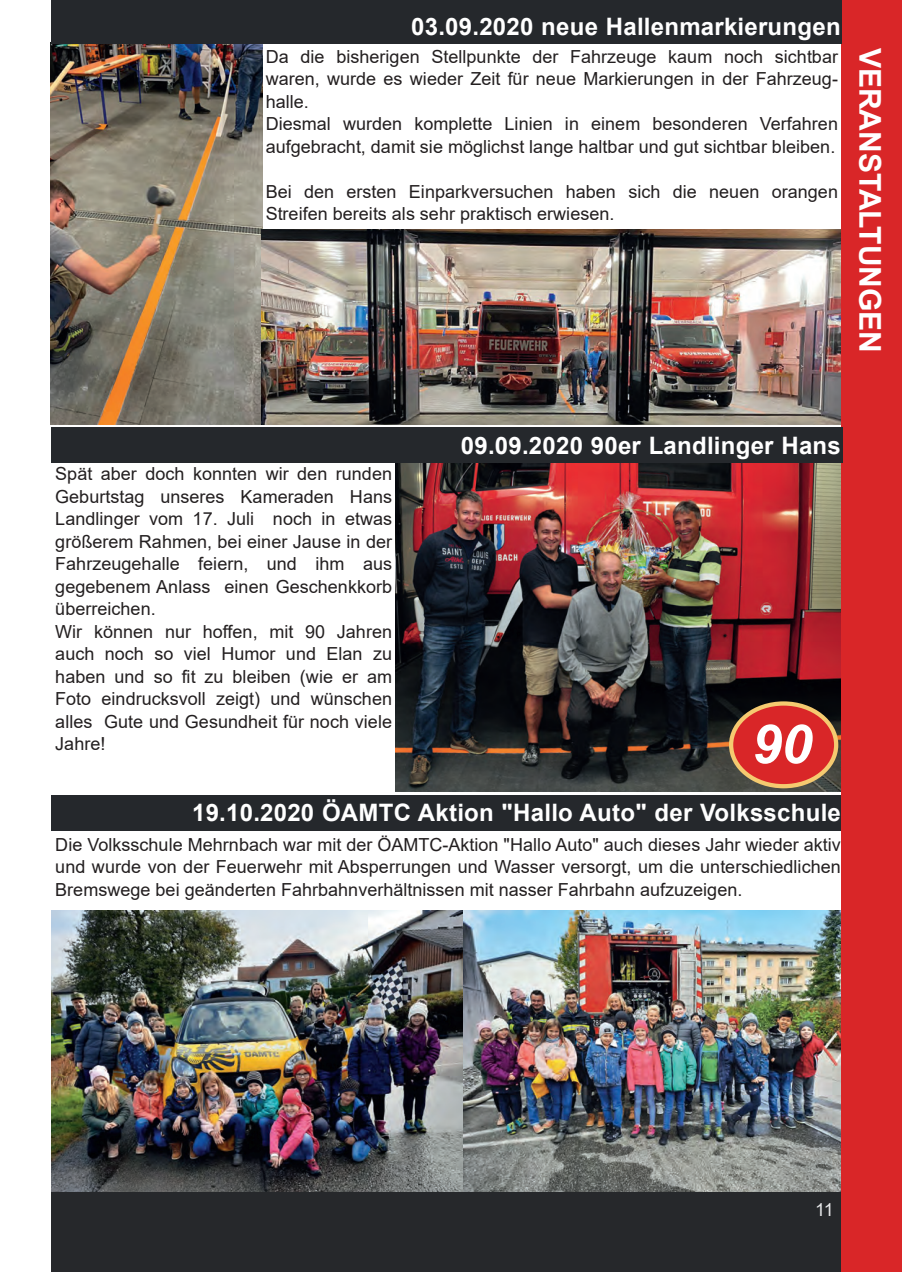
<style>
.page{position:relative;width:902px;height:1272px;background:#fff}
.page>*{position:absolute;margin:0;border:0;box-sizing:border-box;transform-origin:0 0}
.t1{font:italic 700 54px "Arial";color:#fff}
.t2{font:700 30px "Arial";color:#fff}
.t3{font:700 24px "Arial";letter-spacing:.01em;color:#fff}
.t4{font:18px/22.5px "Arial";color:#231f20}
.t5{font:18px "Arial";color:#e6e7e9}
</style>
<div class="page">
<div style="left:51px;top:1190px;width:791px;height:81px;background:#26282b"></div>
<img style="left:395px;top:463px;width:446px;height:328px">
<img style="left:51px;top:44px;width:211px;height:380px">
<img style="left:262px;top:229px;width:579px;height:195px">
<div style="left:51px;top:795px;width:791px;height:35px;background:#25282c"></div>
<img style="left:51px;top:910px;width:412px;height:281px">
<img style="left:463px;top:910px;width:378px;height:281px">
<div style="left:841px;top:0;width:60px;height:1271px;background:#d92628"></div>
<div style="left:51px;top:0;width:790px;height:44px;background:#25282c"></div>
<div style="left:51px;top:427px;width:791px;height:36px;background:#25282c"></div>
<div style="left:731px;top:703px;width:105px;height:83px;background:#d92628;border-radius:50%"></div>
<div style="left:729px;top:701px;width:109px;height:87px;border:4px solid #f5ca70;border-radius:50%"></div>
<h3 class="t3" style="left:411px;top:13px;width:431px">03.09.2020 neue Hallenmarkierungen</h3>
<p class="t4" style="left:266px;top:45px;width:574px">Da die bisherigen Stellpunkte der Fahrzeuge kaum noch sichtbar waren, wurde es wieder Zeit für neue Markierungen in der Fahrzeug&shy;halle.<br>Diesmal wurden komplette Linien in einem besonderen Verfahren aufgebracht, damit sie möglichst lange haltbar und gut sichtbar bleiben.</p>
<p class="t4" style="left:266px;top:180px;width:573px">Bei den ersten Einparkversuchen haben sich die neuen orangen<br>Streifen bereits als sehr praktisch erwiesen.</p>
<h2 class="t2" style="left:886px;top:48px;width:306px;rotate:90deg">VERANSTALTUNGEN</h2>
<p class="t4" style="left:55px;top:462px;width:338px">Spät aber doch konnten wir den runden<br>Geburtstag unseres Kameraden Hans<br>Landlinger vom 17. Juli noch in etwas größerem Rahmen, bei einer Jause in der<br>Fahrzeugehalle feiern, und ihm aus gegebenem Anlass einen Geschenkkorb überreichen.<br>Wir können nur hoffen, mit 90 Jahren auch noch so viel Humor und Elan zu haben und so fit zu bleiben (wie er am<br>Foto eindrucksvoll zeigt) und wünschen alles Gute und Gesundheit für noch viele<br>Jahre!</p>
<h3 class="t3" style="left:461px;top:432px;width:381px">09.09.2020 90er Landlinger Hans</h3>
<h1 class="t1" style="left:751px;top:714px;width:62px">90</h1>
<h3 class="t3" style="left:192px;top:799px;width:650px">19.10.2020 ÖAMTC Aktion "Hallo Auto" der Volksschule</h3>
<p class="t4" style="left:55px;top:833px;width:787px;text-align:justify">Die Volksschule Mehrnbach war mit der ÖAMTC-Aktion "Hallo Auto" auch dieses Jahr wieder aktiv und wurde von der Feuerwehr mit Absperrungen und Wasser versorgt, um die unterschiedlichen Bremswege bei geänderten Fahrbahnverhältnissen mit nasser Fahrbahn aufzuzeigen.</p>
<p class="t5" style="left:815px;top:1199px;width:20px">11</p>
</div>
